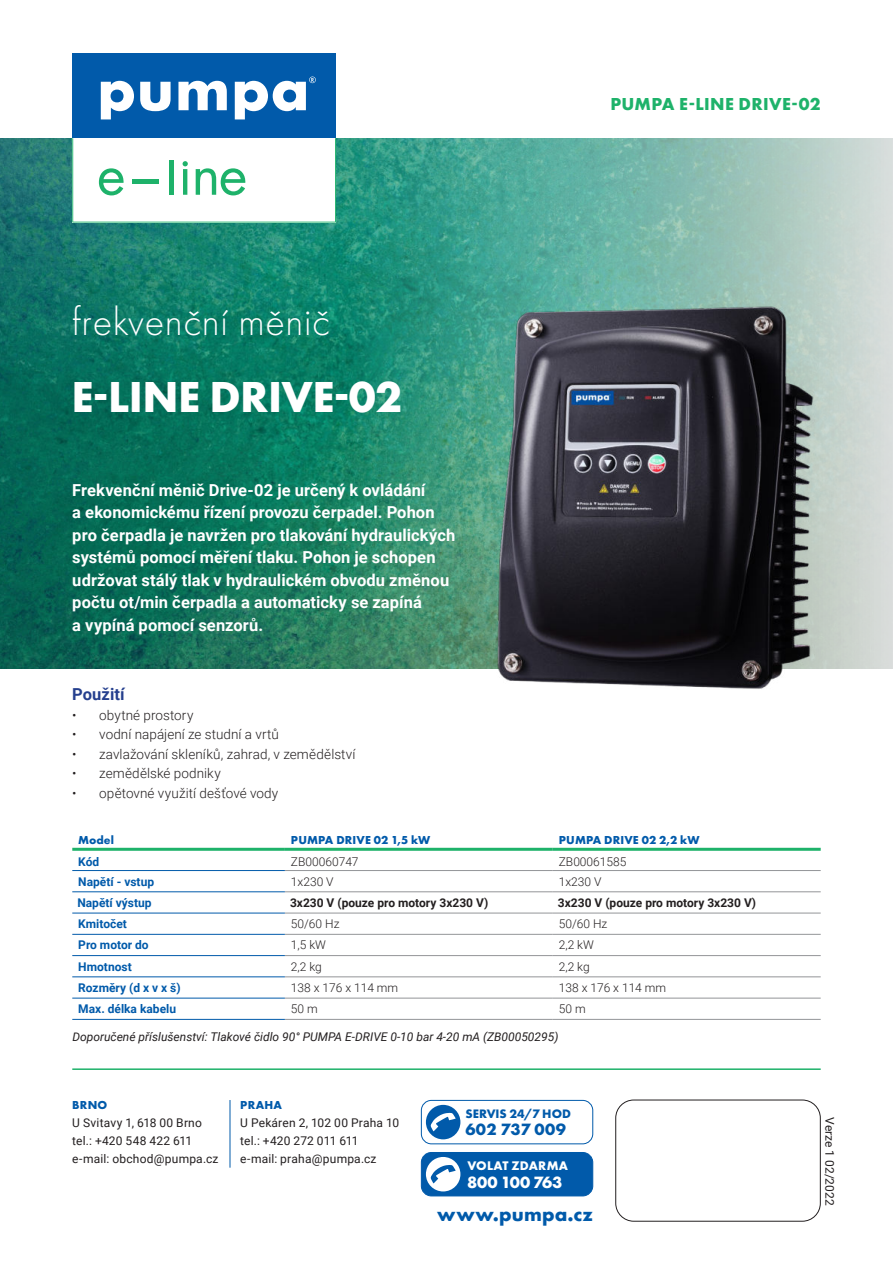
<style>
.page{position:relative;width:893px;height:1263px;background:#fff}
.page>*{position:absolute;margin:0;border:0;box-sizing:border-box;transform-origin:0 0}
.t1{font:700 45px "Futura PT";letter-spacing:-.01em;color:#fff}
.t2{font:300 40.5px "Futura PT";letter-spacing:.015em;color:#fff}
.t3{font:700 20.55px "Futura PT";letter-spacing:.005em;color:#015aaa}
.t4{font:700 18px "Futura PT";letter-spacing:.02em;color:#1eb26a}
.t5{font:700 16.95px "Futura PT";letter-spacing:.015em;color:#015aaa}
.t6{font:700 16.95px "Futura PT";letter-spacing:-.015em;color:#fff}
.t7{font:700 16.5px/22.5px "Roboto";letter-spacing:.005em;color:#fff}
.t8{font:700 16.5px "Roboto";letter-spacing:.005em;color:#253f8e}
.t9{font:300 13.5px "Roboto";letter-spacing:.005em;color:#231f20}
.t10{font:700 12.9px "Futura PT";letter-spacing:.015em;color:#fff}
.t11{font:700 12.75px "Futura PT";letter-spacing:.005em;color:#015aaa}
.t12{font:12px/18px "Roboto";letter-spacing:.01em;color:#231f20}
.t13{font:300 12px "Roboto";color:#231f20}
.t14{font:700 12px "Roboto";color:#015aaa}
.t15{font:italic 12px "Roboto";color:#231f20}
.t16{font:700 12px "Roboto";color:#231f20}
.t17{font:700 12px "Futura PT";letter-spacing:.015em;color:#015aaa}
</style>
<div class="page">
<img style="left:0;top:139px;width:893px;height:529px">
<div style="left:72px;top:54px;width:264px;height:84px;background:#015aaa"></div>
<svg style="left:101px;top:81px;width:33px;height:38px"></svg>
<svg style="left:140px;top:82px;width:31px;height:29px"></svg>
<svg style="left:178px;top:81px;width:49px;height:29px"></svg>
<svg style="left:235px;top:77px;width:81px;height:42px"></svg>
<svg style="left:72px;top:138px;width:264px;height:85px"></svg>
<img style="left:442px;top:223px;width:420px;height:466px">
<hr style="left:72px;top:1068px;width:749px;height:2px;background:#1eb26a">
<hr style="left:230px;top:1100px;width:1px;height:68px;background:#015aaa">
<div style="left:615px;top:1100px;width:206px;height:121px;border:1px solid #231f20;border-radius:18px"></div>
<svg style="left:426px;top:1105px;width:34px;height:34px"></svg>
<div style="left:421px;top:1100px;width:172px;height:44px;border:1px solid #015aaa;border-radius:10px"></div>
<div style="left:421px;top:1152px;width:172px;height:44px;background:#015aaa;border-radius:10px"></div>
<div style="left:421px;top:1152px;width:172px;height:44px;border:1px solid #015aaa;border-radius:10px"></div>
<svg style="left:426px;top:1157px;width:34px;height:34px"></svg>
<svg style="left:285px;top:847px;width:536px;height:172px"></svg>
<hr style="left:72px;top:870px;width:213px;height:1px;background:#015aaa">
<hr style="left:72px;top:891px;width:213px;height:1px;background:#015aaa">
<hr style="left:72px;top:913px;width:213px;height:1px;background:#015aaa">
<hr style="left:72px;top:934px;width:213px;height:1px;background:#015aaa">
<hr style="left:72px;top:955px;width:213px;height:1px;background:#015aaa">
<hr style="left:72px;top:976px;width:213px;height:1px;background:#015aaa">
<hr style="left:72px;top:998px;width:213px;height:1px;background:#015aaa">
<hr style="left:72px;top:1019px;width:213px;height:1px;background:#015aaa">
<hr style="left:285px;top:870px;width:268px;height:1px;background:#939598">
<hr style="left:553px;top:870px;width:268px;height:1px;background:#939598">
<hr style="left:285px;top:891px;width:268px;height:1px;background:#939598">
<hr style="left:553px;top:891px;width:268px;height:1px;background:#939598">
<hr style="left:285px;top:913px;width:268px;height:1px;background:#939598">
<hr style="left:553px;top:913px;width:268px;height:1px;background:#939598">
<hr style="left:285px;top:934px;width:268px;height:1px;background:#939598">
<hr style="left:553px;top:934px;width:268px;height:1px;background:#939598">
<hr style="left:285px;top:955px;width:268px;height:1px;background:#939598">
<hr style="left:553px;top:955px;width:268px;height:1px;background:#939598">
<hr style="left:285px;top:976px;width:268px;height:1px;background:#939598">
<hr style="left:553px;top:976px;width:268px;height:1px;background:#939598">
<hr style="left:285px;top:998px;width:268px;height:1px;background:#939598">
<hr style="left:553px;top:998px;width:268px;height:1px;background:#939598">
<hr style="left:285px;top:1019px;width:268px;height:1px;background:#939598">
<hr style="left:553px;top:1019px;width:268px;height:1px;background:#939598">
<hr style="left:72px;top:848px;width:213px;height:3px;background:#1eb26a">
<hr style="left:285px;top:848px;width:268px;height:3px;background:#1eb26a">
<hr style="left:553px;top:848px;width:268px;height:3px;background:#1eb26a">
<h2 class="t2" style="left:72px;top:297px;width:259px">frekvenční měnič</h2>
<h1 class="t1" style="left:72px;top:379px;width:332px">E-LINE DRIVE-02</h1>
<p class="t7" style="left:72px;top:478px;width:385px">Frekvenční měnič Drive-02 je určený k ovládání<br>a ekonomickému řízení provozu čerpadel. Pohon pro čerpadla je navržen pro tlakování hydraulických systémů pomocí měření tlaku. Pohon je schopen udržovat stálý tlak v hydraulickém obvodu změnou počtu ot/min čerpadla a automaticky se zapíná<br>a vypíná pomocí senzorů.</p>
<p class="t8" style="left:72px;top:683px;width:54px">Použití</p>
<p class="t9" style="left:72px;top:710px;width:123px">• obytné prostory</p>
<p class="t9" style="left:72px;top:729px;width:208px">• vodní napájení ze studní a vrtů</p>
<p class="t9" style="left:72px;top:749px;width:285px">• zavlažování skleníků, zahrad, v zemědělství</p>
<p class="t9" style="left:72px;top:768px;width:150px">• zemědělské podniky</p>
<p class="t9" style="left:72px;top:788px;width:207px">• opětovné využití dešťové vody</p>
<p class="t4" style="left:610px;top:97px;width:212px">PUMPA E-LINE DRIVE-02</p>
<p class="t17" style="left:78px;top:835px;width:37px">Model</p>
<p class="t17" style="left:291px;top:835px;width:141px">PUMPA DRIVE 02 1,5 kW</p>
<p class="t17" style="left:559px;top:835px;width:142px">PUMPA DRIVE 02 2,2 kW</p>
<p class="t14" style="left:78px;top:854px;width:23px">Kód</p>
<p class="t13" style="left:291px;top:857px;width:69px">ZB00060747</p>
<p class="t13" style="left:559px;top:857px;width:69px">ZB00061585</p>
<p class="t14" style="left:78px;top:873px;width:77px">Napětí - vstup</p>
<p class="t13" style="left:291px;top:877px;width:44px">1x230 V</p>
<p class="t13" style="left:559px;top:877px;width:44px">1x230 V</p>
<p class="t14" style="left:77px;top:894px;width:76px">Napětí výstup</p>
<p class="t16" style="left:290px;top:894px;width:200px">3x230 V (pouze pro motory 3x230 V)</p>
<p class="t16" style="left:558px;top:894px;width:200px">3x230 V (pouze pro motory 3x230 V)</p>
<p class="t14" style="left:78px;top:915px;width:50px">Kmitočet</p>
<p class="t13" style="left:291px;top:919px;width:50px">50/60 Hz</p>
<p class="t13" style="left:559px;top:919px;width:50px">50/60 Hz</p>
<p class="t14" style="left:78px;top:937px;width:72px">Pro motor do</p>
<p class="t13" style="left:291px;top:937px;width:37px">1,5 kW</p>
<p class="t13" style="left:559px;top:937px;width:37px">2,2 kW</p>
<p class="t14" style="left:78px;top:958px;width:55px">Hmotnost</p>
<p class="t13" style="left:291px;top:958px;width:32px">2,2 kg</p>
<p class="t13" style="left:559px;top:958px;width:32px">2,2 kg</p>
<p class="t14" style="left:78px;top:979px;width:104px">Rozměry (d x v x š)</p>
<p class="t13" style="left:291px;top:979px;width:109px">138 x 176 x 114 mm</p>
<p class="t13" style="left:559px;top:979px;width:109px">138 x 176 x 114 mm</p>
<p class="t14" style="left:78px;top:1000px;width:99px">Max. délka kabelu</p>
<p class="t13" style="left:291px;top:1000px;width:28px">50 m</p>
<p class="t13" style="left:559px;top:1000px;width:28px">50 m</p>
<p class="t15" style="left:72px;top:1028px;width:487px">Doporučené příslušenství: Tlakové čidlo 90° PUMPA E-DRIVE 0-10 bar 4-20 mA (ZB00050295)</p>
<p class="t17" style="left:72px;top:1100px;width:37px">BRNO</p>
<p class="t12" style="left:72px;top:1115px;width:148px">U Svitavy 1, 618 00 Brno tel.: +420 548 422 611 e-mail: obchod@pumpa.cz</p>
<p class="t17" style="left:240px;top:1100px;width:43px">PRAHA</p>
<p class="t12" style="left:240px;top:1115px;width:160px">U Pekáren 2, 102 00 Praha 10 tel.: +420 272 011 611<br>e-mail: praha@pumpa.cz</p>
<p class="t11" style="left:465px;top:1108px;width:107px">SERVIS 24/7 HOD</p>
<p class="t5" style="left:465px;top:1123px;width:102px">602 737 009</p>
<p class="t10" style="left:467px;top:1160px;width:102px">VOLAT ZDARMA</p>
<p class="t6" style="left:467px;top:1175px;width:97px">800 100 763</p>
<p class="t3" style="left:437px;top:1206px;width:157px">www.pumpa.cz</p>
<p class="t12" style="left:838px;top:1117px;width:90px;rotate:90deg">Verze 1 02/2022</p>
</div>
